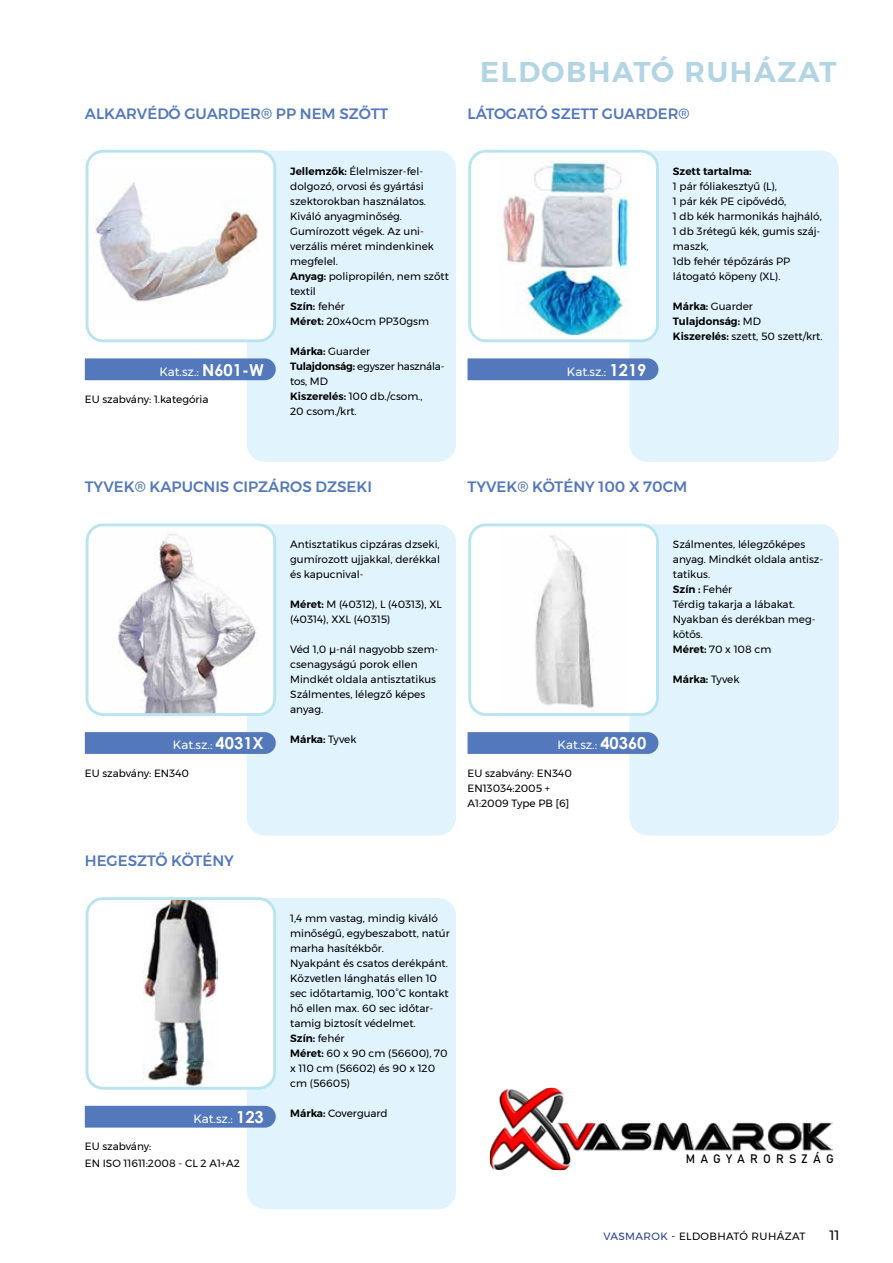
<style>
.page{position:relative;width:893px;height:1263px;background:#fff}
.page>*{position:absolute;margin:0;border:0;box-sizing:border-box;transform-origin:0 0}
.t1{font:600 28.5px "Montserrat";letter-spacing:.06em;color:#b2d4e4}
.t2{font:500 15px "Montserrat";color:#5378bb}
.t3{font:13.5px "Montserrat";color:#000}
.t4{font:12.15px "Bahnschrift";letter-spacing:.42em;color:#000}
.t5{font:12px "Montserrat";color:#fff}
.t6{font:10.5px/15px "Montserrat";color:#000}
.t7{font:600 10.5px/15px "Montserrat";color:#000}
.t8{font:10.5px "Montserrat";letter-spacing:.04em;color:#000}
.s1{font-family:"Century Gothic";font-weight:700;font-size:16.5px}
.s2{font-weight:600}
.s3{font-weight:400}
.s4{color:#25408f}
</style>
<div class="page">
<div style="left:247px;top:151px;width:209px;height:311px;background:#e1f4fd;border-radius:18px"></div>
<div style="left:87px;top:151px;width:188px;height:190px;background:#fff;border-radius:16px"></div>
<img style="left:94px;top:182px;width:165px;height:120px">
<div style="left:86px;top:150px;width:190px;height:192px;border:3px solid #b8e4f0;border-radius:16px"></div>
<div style="left:85px;top:358px;width:191px;height:22px;background:#5378bb"></div>
<div style="left:629px;top:151px;width:210px;height:311px;background:#e1f4fd;border-radius:18px"></div>
<div style="left:470px;top:151px;width:187px;height:190px;background:#fff;border-radius:16px"></div>
<img style="left:502px;top:160px;width:129px;height:174px">
<div style="left:468px;top:150px;width:191px;height:192px;border:3px solid #b8e4f0;border-radius:16px"></div>
<div style="left:468px;top:358px;width:190px;height:22px;background:#5378bb"></div>
<div style="left:247px;top:898px;width:209px;height:311px;background:#e1f4fd;border-radius:18px"></div>
<div style="left:87px;top:898px;width:188px;height:190px;background:#fff;border-radius:16px"></div>
<img style="left:144px;top:901px;width:73px;height:185px">
<div style="left:86px;top:897px;width:190px;height:193px;border:3px solid #b8e4f0;border-radius:16px"></div>
<div style="left:85px;top:1106px;width:191px;height:21px;background:#5378bb"></div>
<div style="left:247px;top:524px;width:209px;height:311px;background:#e1f4fd;border-radius:18px"></div>
<img style="left:88px;top:527px;width:184px;height:185px">
<div style="left:86px;top:523px;width:190px;height:193px;border:3px solid #b8e4f0;border-radius:16px"></div>
<svg style="left:85px;top:732px;width:191px;height:22px;background:#567abc"></svg>
<div style="left:629px;top:524px;width:210px;height:311px;background:#e1f4fd;border-radius:18px"></div>
<div style="left:470px;top:525px;width:187px;height:189px;background:#fff;border-radius:16px"></div>
<img style="left:535px;top:535px;width:59px;height:173px">
<div style="left:468px;top:523px;width:191px;height:193px;border:3px solid #b8e4f0;border-radius:16px"></div>
<svg style="left:468px;top:732px;width:190px;height:22px;background:#557abc"></svg>
<img style="left:490px;top:1088px;width:343px;height:82px">
<h2 class="t2" style="left:85px;top:102px;width:305px">ALKARVÉDŐ GUARDER® PP NEM SZŐTT</h2>
<p class="t5" style="left:159px;top:362px;width:106px">Kat.sz.: <span class="s1">N601-W</span></p>
<p class="t6" style="left:85px;top:392px;width:125px">EU szabvány: 1.kategória</p>
<p class="t6" style="left:290px;top:163px;width:160px"><span class="s2">Jellemzők:</span> Élelmiszer-fel&shy;dolgozó, orvosi és gyártási szektorokban használatos.<br>Kiváló anyagminőség.<br>Gumírozott végek. Az uni&shy;verzális méret mindenkinek megfelel.<br><span class="s2">Anyag:</span> polipropilén, nem szőtt textil<br><span class="s2">Szín:</span> fehér<br><span class="s2">Méret:</span> 20x40cm PP30gsm</p>
<p class="t6" style="left:290px;top:343px;width:156px"><span class="s2">Márka:</span> Guarder<br><span class="s2">Tulajdonság:</span> egyszer használa&shy;tos, MD<br><span class="s2">Kiszerelés:</span> 100 db./csom.,<br>20 csom./krt.</p>
<h1 class="t1" style="left:480px;top:49px;width:358px">ELDOBHATÓ RUHÁZAT</h1>
<h2 class="t2" style="left:468px;top:102px;width:224px">LÁTOGATÓ SZETT GUARDER®</h2>
<p class="t5" style="left:567px;top:362px;width:81px">Kat.sz.: <span class="s1">1219</span></p>
<p class="t7" style="left:673px;top:163px;width:80px">Szett tartalma:</p>
<p class="t6" style="left:673px;top:178px;width:150px">1 pár fóliakesztyű (L),<br>1 pár kék PE cipővédő,<br>1 db kék harmonikás hajháló,<br>1 db 3rétegű kék, gumis száj&shy;maszk,<br>1db fehér tépőzárás PP látogató köpeny (XL).</p>
<p class="t7" style="left:673px;top:298px;width:151px">Márka: <span class="s3">Guarder<br></span>Tulajdonság: <span class="s3">MD<br></span>Kiszerelés: <span class="s3">szett, 50 szett/krt.</span></p>
<h2 class="t2" style="left:85px;top:475px;width:289px">TYVEK® KAPUCNIS CIPZÁROS DZSEKI</h2>
<h2 class="t2" style="left:468px;top:475px;width:221px">TYVEK® KÖTÉNY 100 X 70CM</h2>
<p class="t5" style="left:173px;top:736px;width:92px">Kat.sz.: <span class="s1">4031X</span></p>
<p class="t6" style="left:85px;top:765px;width:106px">EU szabvány: EN340</p>
<p class="t6" style="left:290px;top:537px;width:151px;text-align:justify">Antisztatikus cipzáras dzseki, gumírozott ujjakkal, derékkal és kapucnival-</p>
<p class="t6" style="left:290px;top:597px;width:153px"><span class="s2">Méret:</span> M (40312), L (40313), XL (40314), XXL (40315)</p>
<p class="t6" style="left:290px;top:642px;width:150px">Véd 1,0 μ-nál nagyobb szem&shy;csenagyságú porok ellen<br>Mindkét oldala antisztatikus<br>Szálmentes, lélegző képes anyag.</p>
<p class="t7" style="left:290px;top:732px;width:68px">Márka: <span class="s3">Tyvek</span></p>
<p class="t5" style="left:558px;top:736px;width:90px">Kat.sz.: <span class="s1">40360</span></p>
<p class="t6" style="left:468px;top:765px;width:106px">EU szabvány: EN340<br>EN13034:2005 +<br>A1:2009 Type PB [6]</p>
<p class="t6" style="left:673px;top:537px;width:152px">Szálmentes, lélegzőképes anyag. Mindkét oldala antisz&shy;tatikus.<br><span class="s2">Szín :</span> Fehér<br>Térdig takarja a lábakat.<br>Nyakban és derékban meg&shy;kötős.<br><span class="s2">Méret:</span> 70 x 108 cm</p>
<p class="t7" style="left:673px;top:672px;width:68px">Márka: <span class="s3">Tyvek</span></p>
<h2 class="t2" style="left:85px;top:849px;width:151px">HEGESZTŐ KÖTÉNY</h2>
<p class="t5" style="left:193px;top:1109px;width:72px">Kat.sz.: <span class="s1">123</span></p>
<p class="t6" style="left:85px;top:1138px;width:156px;line-height:16.5px">EU szabvány:<br>EN ISO 11611:2008 - CL 2 A1+A2</p>
<p class="t6" style="left:290px;top:910px;width:161px">1,4 mm vastag, mindig kiváló minőségű, egybeszabott, natúr marha hasítékbőr.<br>Nyakpánt és csatos derékpánt.<br>Közvetlen lánghatás ellen 10 sec időtartamig, 100°C kontakt hő ellen max. 60 sec időtar&shy;tamig biztosít védelmet.<br><span class="s2">Szín:</span> fehér<br><span class="s2">Méret:</span> 60 x 90 cm (56600), 70 x 110 cm (56602) és 90 x 120 cm (56605)</p>
<p class="t6" style="left:290px;top:1105px;width:99px"><span class="s2">Márka:</span> Coverguard</p>
<p class="t4" style="left:686px;top:1149px;width:150px">MAGYARORSZÁG</p>
<p class="t8" style="left:603px;top:1228px;width:204px"><span class="s4">VASMAROK</span> - ELDOBHATÓ RUHÁZAT</p>
<p class="t3" style="left:829px;top:1224px;width:11px">11</p>
</div>
